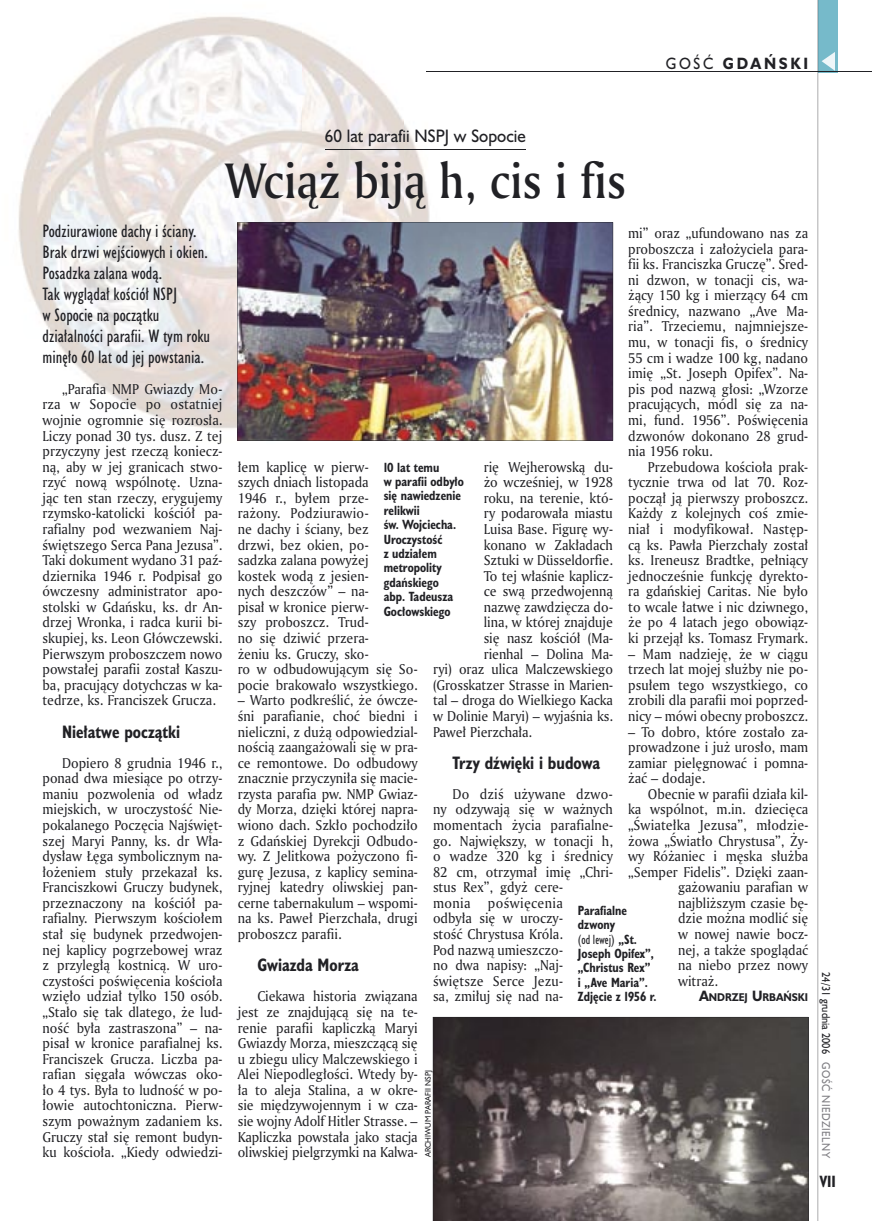
<style>
.page{position:relative;width:872px;height:1221px;background:#fff}
.page>*{position:absolute;margin:0;border:0;box-sizing:border-box;transform-origin:0 0}
.t1{font:48px "Amerigo Md PL";color:#212125;scale:.9 1}
.t2{font:16.5px/21px "Humanst 521 Cn PL";color:#212125}
.t3{font:700 16.5px "Humanst 521 Cn PL";color:#212125;scale:.94 1}
.t4{font:16.5px "Humanst 521 PL";color:#212125;scale:.94 1}
.t5{font:700 15px "Humanst 521 PL";letter-spacing:.2em;color:#212125;scale:.9 1}
.t6{font:700 15px "Humanst 521 Cn PL";color:#212125;scale:.94 1}
.t7{font:13.8px/15.6px "Amerigo PL";color:#212125;text-align:justify;scale:.94 1}
.t8{font:700 12.3px/14.4px "Humanst 521 Cn PL";color:#212125;scale:.94 1}
.t9{font:10.5px "Humanst 521 PL";color:#212125;scale:.9 1}
.t10{font:10.5px "Humanst 521 PL";letter-spacing:.05em;color:#7f7e83;scale:.9 1}
.t11{font:700 10.35px "Humanst 521 PL";color:#212125;scale:.9 1}
.t12{font:7.5px "Humanst 521 PL";color:#212125;scale:.94 1}
.s1{font-weight:400}
.s2{font-size:13.8px}
</style>
<div class="page">
<img style="left:51px;top:16px;width:353px;height:425px">
<img style="left:18px;top:115px;width:33px;height:219px">
<img style="left:404px;top:71px;width:51px;height:151px">
<div style="left:818px;top:0;width:19px;height:72px;background:#76baca"></div>
<hr style="left:817px;top:0;width:1px;height:1220px;background:#212125">
<svg style="left:821px;top:52px;width:14px;height:19px"></svg>
<hr style="left:425px;top:72px;width:447px;height:1px;background:#212125">
<hr style="left:325px;top:149px;width:201px;height:1px;background:#212125">
<img style="left:237px;top:222px;width:376px;height:218px">
<svg style="left:433px;top:1016px;width:375px;height:204px;background:#5f5858"></svg>
<p class="t5" style="left:666px;top:53px;width:160px"><span class="s1">GOŚĆ</span> GDAŃSKI</p>
<p class="t4" style="left:325px;top:124px;width:215px">60 lat parafii NSPJ w Sopocie</p>
<h1 class="t1" style="left:225px;top:148px;width:447px">Wciąż biją h, cis i fis</h1>
<p class="t2" style="left:43px;top:220px;width:169px">Podziurawione dachy i ściany.<br>Brak drzwi wejściowych i okien.<br>Posadzka zalana wodą.<br>Tak wyglądał kościół NSPJ<br>w Sopocie na początku działalności parafii. W tym roku minęło 60 lat od jej powstania.</p>
<p class="t7" style="left:43px;top:380px;width:193px;text-indent:20px">„Parafia NMP Gwiazdy Mo&shy;rza w Sopocie po ostatniej wojnie ogromnie się rozrosła.<br>Liczy ponad 30 tys. dusz. Z tej przyczyny jest rzeczą koniecz&shy;ną, aby w jej granicach stwo&shy;rzyć nową wspólnotę. Uzna&shy;jąc ten stan rzeczy, erygujemy rzymsko-katolicki kościół pa&shy;rafialny pod wezwaniem Naj&shy;świętszego Serca Pana Jezusa”.<br>Taki dokument wydano 31 paź&shy;dziernika 1946 r. Podpisał go ówczesny administrator apo&shy;stolski w Gdańsku, ks. dr An&shy;drzej Wronka, i radca kurii bi&shy;skupiej, ks. Leon Główczewski.<br>Pierwszym proboszczem nowo powstałej parafii został Kaszu&shy;ba, pracujący dotychczas w ka&shy;tedrze, ks. Franciszek Grucza.</p>
<p class="t3" style="left:62px;top:720px;width:127px">Niełatwe początki</p>
<p class="t7" style="left:43px;top:754px;width:193px;text-indent:20px">Dopiero 8 grudnia 1946 r., ponad dwa miesiące po otrzy&shy;maniu pozwolenia od władz miejskich, w uroczystość Nie&shy;pokalanego Poczęcia Najświęt&shy;szej Maryi Panny, ks. dr Wła&shy;dysław Łęga symbolicznym na&shy;łożeniem stuły przekazał ks.<br>Franciszkowi Gruczy budynek, przeznaczony na kościół pa&shy;rafialny. Pierwszym kościołem stał się budynek przedwojen&shy;nej kaplicy pogrzebowej wraz z przyległą kostnicą. W uro&shy;czystości poświęcenia kościoła wzięło udział tylko 150 osób. „Stało się tak dlatego, że lud&shy;ność była zastraszona” – na&shy;pisał w kronice parafialnej ks.<br>Franciszek Grucza. Liczba pa&shy;rafian sięgała wówczas oko&shy;ło 4 tys. Była to ludność w po&shy;łowie autochtoniczna. Pierw&shy;szym poważnym zadaniem ks.<br>Gruczy stał się remont budyn&shy;ku kościoła. „Kiedy odwiedzi-</p>
<p class="t7" style="left:628px;top:225px;width:193px">mi” oraz „ufundowano nas za proboszcza i założyciela para&shy;fii ks. Franciszka Gruczę”. Śred&shy;ni dzwon, w tonacji cis, wa&shy;żący 150 kg i mierzący 64 cm średnicy, nazwano „Ave Ma&shy;ria”. Trzeciemu, najmniejsze&shy;mu, w tonacji fis, o średnicy 55 cm i wadze 100 kg, nadano imię „St. Joseph Opifex”. Na&shy;pis pod nazwą głosi: „Wzorze pracujących, módl się za na&shy;mi, fund. 1956”. Poświęcenia dzwonów dokonano 28 grud&shy;nia 1956 roku.</p>
<p class="t7" style="left:628px;top:458px;width:193px;text-indent:20px">Przebudowa kościoła prak&shy;tycznie trwa od lat 70. Roz&shy;począł ją pierwszy proboszcz.<br>Każdy z kolejnych coś zmie&shy;niał i modyfikował. Następ&shy;cą ks. Pawła Pierzchały został ks. Ireneusz Bradtke, pełniący jednocześnie funkcję dyrekto&shy;ra gdańskiej Caritas. Nie było to wcale łatwe i nic dziwnego, że po 4 latach jego obowiąz&shy;ki przejął ks. Tomasz Frymark.</p>
<p class="t7" style="left:628px;top:645px;width:193px">– Mam nadzieję, że w ciągu trzech lat mojej służby nie po&shy;psułem tego wszystkiego, co zrobili dla parafii moi poprzed&shy;nicy – mówi obecny proboszcz.</p>
<p class="t7" style="left:628px;top:723px;width:193px">– To dobro, które zostało za&shy;prowadzone i już urosło, mam zamiar pielęgnować i pomna&shy;żać – dodaje.</p>
<p class="t7" style="left:648px;top:785px;width:172px">Obecnie w parafii działa kil-</p>
<p class="t7" style="left:628px;top:801px;width:193px">ka wspólnot, m.in. dziecięca</p>
<p class="t7" style="left:628px;top:816px;width:193px">„Światełka Jezusa”, młodzie-</p>
<p class="t7" style="left:628px;top:832px;width:193px">żowa „Światło Chrystusa”, Ży-</p>
<p class="t7" style="left:628px;top:848px;width:193px">wy Różaniec i męska służba</p>
<p class="t7" style="left:628px;top:863px;width:193px">„Semper Fidelis”. Dzięki zaan-</p>
<p class="t7" style="left:678px;top:879px;width:140px">gażowaniu parafian w</p>
<p class="t7" style="left:678px;top:894px;width:140px">najbliższym czasie bę-</p>
<p class="t7" style="left:678px;top:910px;width:140px">dzie można modlić się</p>
<p class="t7" style="left:678px;top:925px;width:140px">w nowej nawie bocz-</p>
<p class="t7" style="left:678px;top:941px;width:140px">nej, a także spoglądać</p>
<p class="t7" style="left:678px;top:957px;width:140px">na niebo przez nowy</p>
<p class="t7" style="left:678px;top:972px;width:44px">witraż.</p>
<p class="t11" style="left:699px;top:990px;width:123px"><span class="s2">A</span>NDRZEJ <span class="s2">U</span>RBAŃSKI</p>
<p class="t7" style="left:484px;top:458px;width:139px">rię Wejherowską du-</p>
<p class="t7" style="left:484px;top:474px;width:139px">żo wcześniej, w 1928</p>
<p class="t7" style="left:484px;top:489px;width:139px">roku, na terenie, któ-</p>
<p class="t7" style="left:484px;top:505px;width:139px">ry podarowała miastu</p>
<p class="t7" style="left:484px;top:521px;width:139px">Luisa Base. Figurę wy-</p>
<p class="t7" style="left:484px;top:536px;width:139px">konano w Zakładach</p>
<p class="t7" style="left:484px;top:552px;width:139px">Sztuki w Düsseldorfie.</p>
<p class="t7" style="left:484px;top:567px;width:139px">To tej właśnie kaplicz-</p>
<p class="t7" style="left:484px;top:583px;width:139px">ce swą przedwojenną</p>
<p class="t7" style="left:484px;top:598px;width:139px">nazwę zawdzięcza do-</p>
<p class="t7" style="left:484px;top:614px;width:139px">lina, w której znajduje</p>
<p class="t7" style="left:484px;top:630px;width:139px">się nasz kościół (Ma-</p>
<p class="t7" style="left:484px;top:645px;width:139px">rienhal – Dolina Ma-</p>
<p class="t7" style="left:433px;top:661px;width:193px">ryi) oraz ulica Malczewskiego</p>
<p class="t7" style="left:433px;top:676px;width:193px">(Grosskatzer Strasse in Marien-</p>
<p class="t7" style="left:433px;top:692px;width:193px">tal – droga do Wielkiego Kacka</p>
<p class="t7" style="left:433px;top:707px;width:193px">w Dolinie Maryi) – wyjaśnia ks.</p>
<p class="t7" style="left:433px;top:723px;width:107px">Paweł Pierzchała.</p>
<p class="t3" style="left:452px;top:751px;width:159px">Trzy dźwięki i budowa</p>
<p class="t7" style="left:433px;top:785px;width:193px;text-align:left;text-indent:20px">Do dziś używane dzwo&shy;ny odzywają się w ważnych momentach życia parafialne&shy;go. Największy, w tonacji h, o wadze 320 kg i średnicy<br>82 cm, otrzymał imię „Chri&shy;stus Rex”, gdyż cere-<br>monia</p>
<p class="t7" style="left:238px;top:458px;width:193px;text-align:left">łem kaplicę w pierw-<br>szych dniach listopada<br>1946 r., byłem prze-<br>rażony. Podziurawio-<br>ne dachy i ściany, bez<br>drzwi, bez okien, po-<br>sadzka zalana powyżej<br>kostek wodą z jesien-<br>nych deszczów” – na-<br>pisał w kronice pierw-<br>szy proboszcz. Trud-<br>no się dziwić przera-<br>żeniu ks. Gruczy, sko-<br>ro w odbudowującym się So&shy;pocie brakowało wszystkiego.</p>
<p class="t7" style="left:238px;top:692px;width:193px">– Warto podkreślić, że ówcze&shy;śni parafianie, choć biedni i nieliczni, z dużą odpowiedzial&shy;nością zaangażowali się w pra&shy;ce remontowe. Do odbudowy znacznie przyczyniła się macie&shy;rzysta parafia pw. NMP Gwiaz&shy;dy Morza, dzięki której napra&shy;wiono dach. Szkło pochodziło z Gdańskiej Dyrekcji Odbudo&shy;wy. Z Jelitkowa pożyczono fi&shy;gurę Jezusa, z kaplicy semina&shy;ryjnej katedry oliwskiej pan&shy;cerne tabernakulum – wspomi&shy;na ks. Paweł Pierzchała, drugi proboszcz parafii.</p>
<p class="t3" style="left:257px;top:953px;width:109px">Gwiazda Morza</p>
<p class="t7" style="left:238px;top:988px;width:193px;text-indent:20px">Ciekawa historia związana jest ze znajdującą się na te&shy;renie parafii kapliczką Maryi Gwiazdy Morza, mieszczącą się u zbiegu ulicy Malczewskiego i Alei Niepodległości. Wtedy by&shy;ła to aleja Stalina, a w okre&shy;sie międzywojennym i w cza&shy;sie wojny Adolf Hitler Strasse. – Kapliczka powstała jako stacja oliwskiej pielgrzymki na Kalwa-</p>
<p class="t8" style="left:384px;top:459px;width:87px">10 lat temu<br>w parafii odbyło się nawiedzenie relikwii<br>św. Wojciecha.<br>Uroczystość<br>z udziałem metropolity gdańskiego<br>abp. Tadeusza<br>Gocłowskiego</p>
<p class="t7" style="left:433px;top:894px;width:140px;text-indent:55px">poświęcenia odbyła się w uroczy&shy;stość Chrystusa Króla.<br>Pod nazwą umieszczo&shy;no dwa napisy: „Naj&shy;świętsze Serce Jezu&shy;sa, zmiłuj się nad na-</p>
<p class="t8" style="left:578px;top:902px;width:85px">Parafialne dzwony<br><span class="s1">(od lewej)</span> „St.<br>Joseph Opifex”, „Christus Rex” i „Ave Maria”.<br>Zdjęcie z 1956 r.</p>
<p class="t12" style="left:423px;top:1156px;width:94px;rotate:-90deg">ARCHIWUM PARAFII NSPJ</p>
<p class="t9" style="left:833px;top:972px;width:92px;rotate:90deg">24/31 grudnia 2006</p>
<p class="t10" style="left:833px;top:1062px;width:108px;rotate:90deg">GOŚĆ NIEDZIELNY</p>
<p class="t6" style="left:819px;top:1171px;width:19px">VII</p>
</div>
